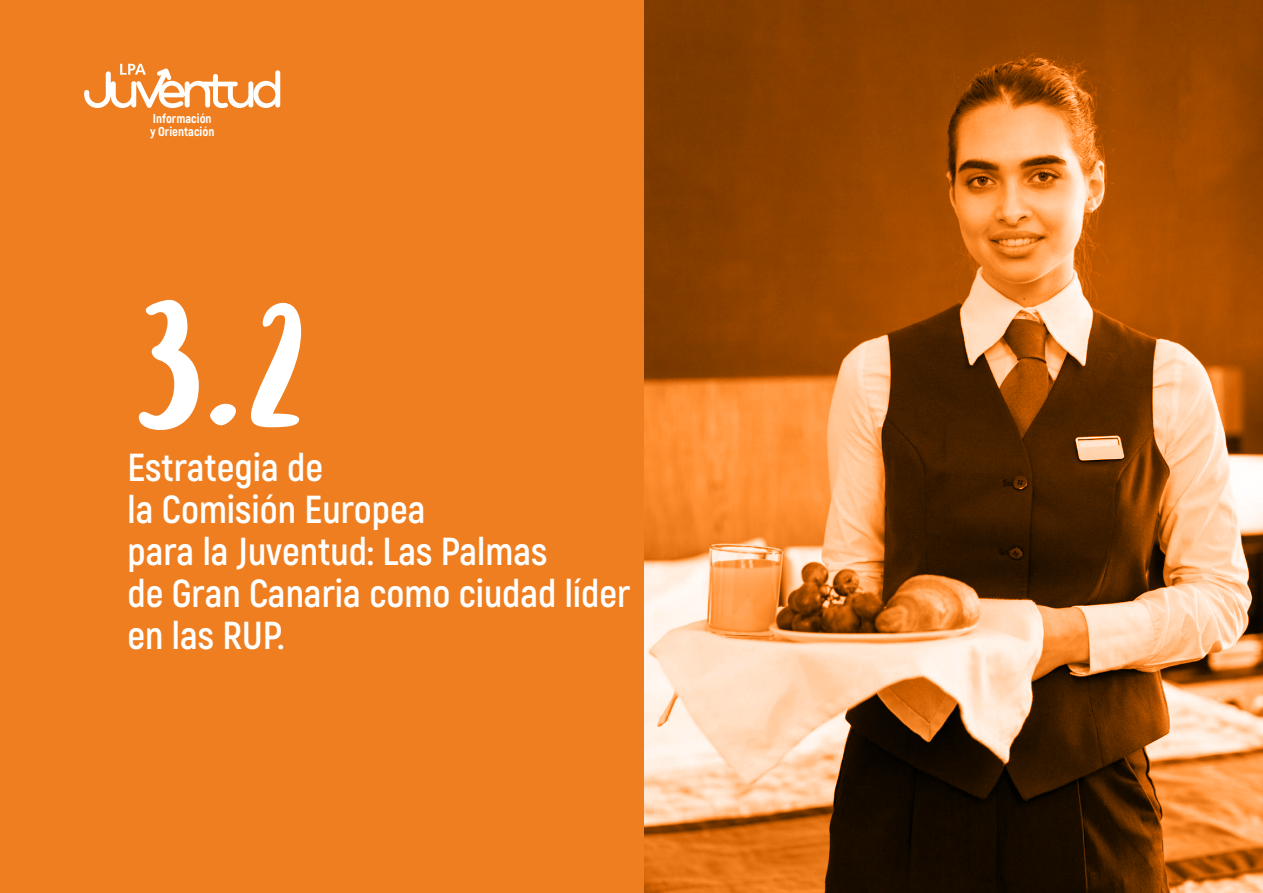
<style>
.page{position:relative;width:1263px;height:893px;background:#fff}
.page>*{position:absolute;margin:0;border:0;box-sizing:border-box;transform-origin:0 0}
.t1{font:151.5px "Blog Script";color:#fff}
.t2{font:700 39px/42px "Akrobat";color:#fff}
.t3{font:800 12.75px/12.8px "Akrobat";color:#fff}
</style>
<div class="page">
<svg style="left:643px;top:0;width:620px;height:893px;background:#a66630"></svg>
<div style="left:0;top:0;width:643px;height:893px;background:#ef7e20"></div>
<svg style="left:84px;top:64px;width:196px;height:44px"></svg>
<p class="t3" style="left:150px;top:112px;width:66px">Información y Orientación</p>
<h1 class="t1" style="left:136px;top:276px;width:175px">3.2</h1>
<p class="t2" style="left:128px;top:446px;width:504px">Estrategia de<br>la Comisión Europea<br>para la Juventud: Las Palmas<br>de Gran Canaria como ciudad líder en las RUP.</p>
</div>
